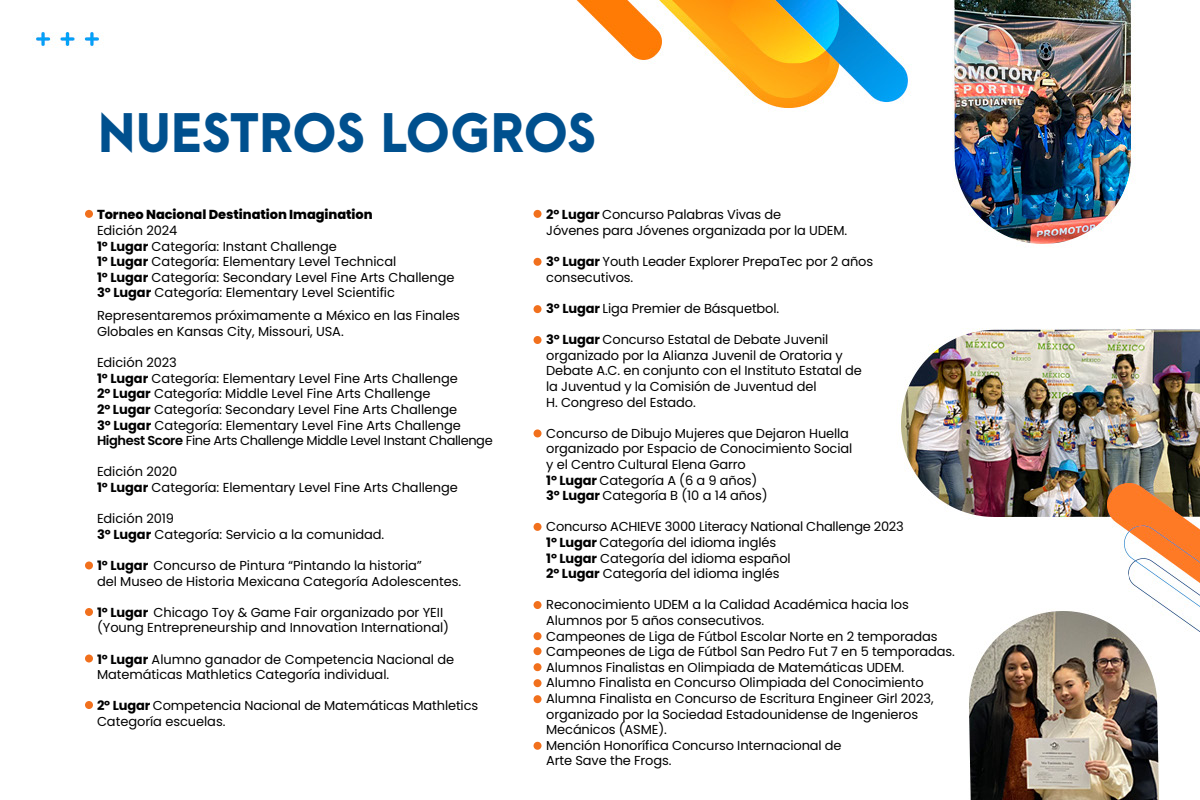
<style>
.page{position:relative;width:1200px;height:800px;background:#fff}
.page>*{position:absolute;margin:0;border:0;box-sizing:border-box;transform-origin:0 0}
.t1{font:800 48px "Arca Majora 3";color:#00508e}
.t2{font:13px "Poppins";letter-spacing:-.01em;color:#000}
.t3{font:13px "Poppins";letter-spacing:-.03em;color:#000}
.t4{font:800 13px "Poppins";letter-spacing:-.005em;color:#000}
.s1{font-weight:700}
.s2{font-weight:600}
</style>
<div class="page">
<img style="left:32px;top:0;width:1168px;height:800px">
<div style="left:85px;top:210px;width:8px;height:8px;background:#f1701d;border-radius:50%"></div>
<div style="left:85px;top:561px;width:8px;height:8px;background:#f1701d;border-radius:50%"></div>
<div style="left:534px;top:210px;width:8px;height:8px;background:#f1701d;border-radius:50%"></div>
<div style="left:85px;top:608px;width:8px;height:8px;background:#f1701d;border-radius:50%"></div>
<div style="left:534px;top:258px;width:8px;height:8px;background:#f1701d;border-radius:50%"></div>
<div style="left:534px;top:305px;width:8px;height:8px;background:#f1701d;border-radius:50%"></div>
<div style="left:534px;top:336px;width:8px;height:8px;background:#f1701d;border-radius:50%"></div>
<div style="left:534px;top:429px;width:8px;height:8px;background:#f1701d;border-radius:50%"></div>
<div style="left:534px;top:523px;width:8px;height:8px;background:#f1701d;border-radius:50%"></div>
<div style="left:534px;top:601px;width:8px;height:8px;background:#f1701d;border-radius:50%"></div>
<div style="left:534px;top:632px;width:8px;height:8px;background:#f1701d;border-radius:50%"></div>
<div style="left:534px;top:647px;width:8px;height:8px;background:#f1701d;border-radius:50%"></div>
<div style="left:534px;top:663px;width:8px;height:8px;background:#f1701d;border-radius:50%"></div>
<div style="left:534px;top:679px;width:8px;height:8px;background:#f1701d;border-radius:50%"></div>
<div style="left:534px;top:695px;width:8px;height:8px;background:#f1701d;border-radius:50%"></div>
<div style="left:534px;top:742px;width:8px;height:8px;background:#f1701d;border-radius:50%"></div>
<div style="left:85px;top:655px;width:8px;height:8px;background:#f1701d;border-radius:50%"></div>
<div style="left:85px;top:701px;width:8px;height:8px;background:#f1701d;border-radius:50%"></div>
<p class="t1" style="left:98px;top:90px;width:499px">NUESTROS LOGROS</p>
<p class="t4" style="left:97px;top:207px;width:277px">Torneo Nacional Destination Imagination</p>
<p class="t2" style="left:97px;top:223px;width:82px">Edición 2024</p>
<p class="t2" style="left:97px;top:239px;width:241px"><span class="s1">1º Lugar</span> Categoría: Instant Challenge</p>
<p class="t2" style="left:97px;top:254px;width:301px"><span class="s1">1º Lugar</span> Categoría: Elementary Level Technical</p>
<p class="t2" style="left:97px;top:270px;width:359px"><span class="s1">1º Lugar</span> Categoría: Secondary Level Fine Arts Challenge</p>
<p class="t2" style="left:97px;top:285px;width:299px"><span class="s1">3º Lugar</span> Categoría: Elementary Level Scientific</p>
<p class="t2" style="left:97px;top:308px;width:365px">Representaremos próximamente a México en las Finales</p>
<p class="t2" style="left:97px;top:324px;width:248px">Globales en Kansas City, Missouri, USA.</p>
<p class="t2" style="left:97px;top:355px;width:81px">Edición 2023</p>
<p class="t2" style="left:97px;top:371px;width:362px"><span class="s1">1º Lugar</span> Categoría: Elementary Level Fine Arts Challenge</p>
<p class="t2" style="left:97px;top:386px;width:335px"><span class="s1">2º Lugar</span> Categoría: Middle Level Fine Arts Challenge</p>
<p class="t2" style="left:97px;top:402px;width:362px"><span class="s1">2º Lugar</span> Categoría: Secondary Level Fine Arts Challenge</p>
<p class="t2" style="left:97px;top:418px;width:365px"><span class="s1">3º Lugar</span> Categoría: Elementary Level Fine Arts Challenge</p>
<p class="t3" style="left:97px;top:433px;width:397px"><span class="s2">Highest Score</span> Fine Arts Challenge Middle Level Instant Challenge</p>
<p class="t2" style="left:97px;top:464px;width:82px">Edición 2020</p>
<p class="t2" style="left:97px;top:480px;width:362px"><span class="s1">1º Lugar</span> Categoría: Elementary Level Fine Arts Challenge</p>
<p class="t2" style="left:97px;top:511px;width:79px">Edición 2019</p>
<p class="t2" style="left:97px;top:527px;width:289px"><span class="s1">3º Lugar</span> Categoría: Servicio a la comunidad.</p>
<p class="t2" style="left:97px;top:558px;width:327px"><span class="s1">1º Lugar</span> Concurso de Pintura “Pintando la historia”</p>
<p class="t2" style="left:97px;top:574px;width:366px">del Museo de Historia Mexicana Categoría Adolescentes.</p>
<p class="t2" style="left:97px;top:605px;width:348px"><span class="s1">1º Lugar</span> Chicago Toy &amp; Game Fair organizado por YEII</p>
<p class="t2" style="left:97px;top:620px;width:354px">(Young Entrepreneurship and Innovation International)</p>
<p class="t2" style="left:97px;top:652px;width:359px"><span class="s1">1º Lugar</span> Alumno ganador de Competencia Nacional de</p>
<p class="t2" style="left:97px;top:667px;width:294px">Matemáticas Mathletics Categoría individual.</p>
<p class="t2" style="left:97px;top:698px;width:383px"><span class="s1">2º Lugar</span> Competencia Nacional de Matemáticas Mathletics</p>
<p class="t2" style="left:97px;top:714px;width:130px">Categoría escuelas.</p>
<p class="t2" style="left:546px;top:207px;width:237px"><span class="s1">2º Lugar</span> Concurso Palabras Vivas de</p>
<p class="t2" style="left:546px;top:223px;width:302px">Jóvenes para Jóvenes organizada por la UDEM.</p>
<p class="t2" style="left:546px;top:254px;width:329px"><span class="s1">3º Lugar</span> Youth Leader Explorer PrepaTec por 2 años</p>
<p class="t2" style="left:546px;top:270px;width:89px">consecutivos.</p>
<p class="t2" style="left:546px;top:301px;width:235px"><span class="s1">3º Lugar</span> Liga Premier de Básquetbol.</p>
<p class="t2" style="left:546px;top:332px;width:284px"><span class="s1">3º Lugar</span> Concurso Estatal de Debate Juvenil</p>
<p class="t2" style="left:546px;top:348px;width:298px">organizado por la Alianza Juvenil de Oratoria y</p>
<p class="t2" style="left:546px;top:363px;width:317px">Debate A.C. en conjunto con el Instituto Estatal de</p>
<p class="t2" style="left:546px;top:379px;width:272px">la Juventud y la Comisión de Juventud del</p>
<p class="t2" style="left:546px;top:395px;width:151px">H. Congreso del Estado.</p>
<p class="t2" style="left:546px;top:426px;width:304px">Concurso de Dibujo Mujeres que Dejaron Huella</p>
<p class="t2" style="left:546px;top:441px;width:308px">organizado por Espacio de Conocimiento Social</p>
<p class="t2" style="left:546px;top:457px;width:201px">y el Centro Cultural Elena Garro</p>
<p class="t2" style="left:546px;top:473px;width:213px"><span class="s1">1º Lugar</span> Categoría A (6 a 9 años)</p>
<p class="t2" style="left:546px;top:488px;width:223px"><span class="s1">3º Lugar</span> Categoría B (10 a 14 años)</p>
<p class="t2" style="left:546px;top:519px;width:359px">Concurso ACHIEVE 3000 Literacy National Challenge 2023</p>
<p class="t2" style="left:546px;top:535px;width:232px"><span class="s1">1º Lugar</span> Categoría del idioma inglés</p>
<p class="t2" style="left:546px;top:551px;width:246px"><span class="s1">1º Lugar</span> Categoría del idioma español</p>
<p class="t2" style="left:546px;top:566px;width:235px"><span class="s1">2º Lugar</span> Categoría del idioma inglés</p>
<p class="t2" style="left:546px;top:597px;width:364px">Reconocimiento UDEM a la Calidad Académica hacia los</p>
<p class="t2" style="left:546px;top:613px;width:219px">Alumnos por 5 años consecutivos.</p>
<p class="t2" style="left:546px;top:629px;width:393px">Campeones de Liga de Fútbol Escolar Norte en 2 temporadas</p>
<p class="t2" style="left:546px;top:644px;width:410px">Campeones de Liga de Fútbol San Pedro Fut 7 en 5 temporadas.</p>
<p class="t2" style="left:546px;top:660px;width:360px">Alumnos Finalistas en Olimpiada de Matemáticas UDEM.</p>
<p class="t2" style="left:546px;top:675px;width:379px">Alumno Finalista en Concurso Olimpiada del Conocimiento</p>
<p class="t2" style="left:546px;top:691px;width:389px">Alumna Finalista en Concurso de Escritura Engineer Girl 2023,</p>
<p class="t2" style="left:546px;top:707px;width:373px">organizado por la Sociedad Estadounidense de Ingenieros</p>
<p class="t2" style="left:546px;top:722px;width:122px">Mecánicos (ASME).</p>
<p class="t2" style="left:546px;top:738px;width:297px">Mención Honorífica Concurso Internacional de</p>
<p class="t2" style="left:546px;top:753px;width:127px">Arte Save the Frogs.</p>
</div>
